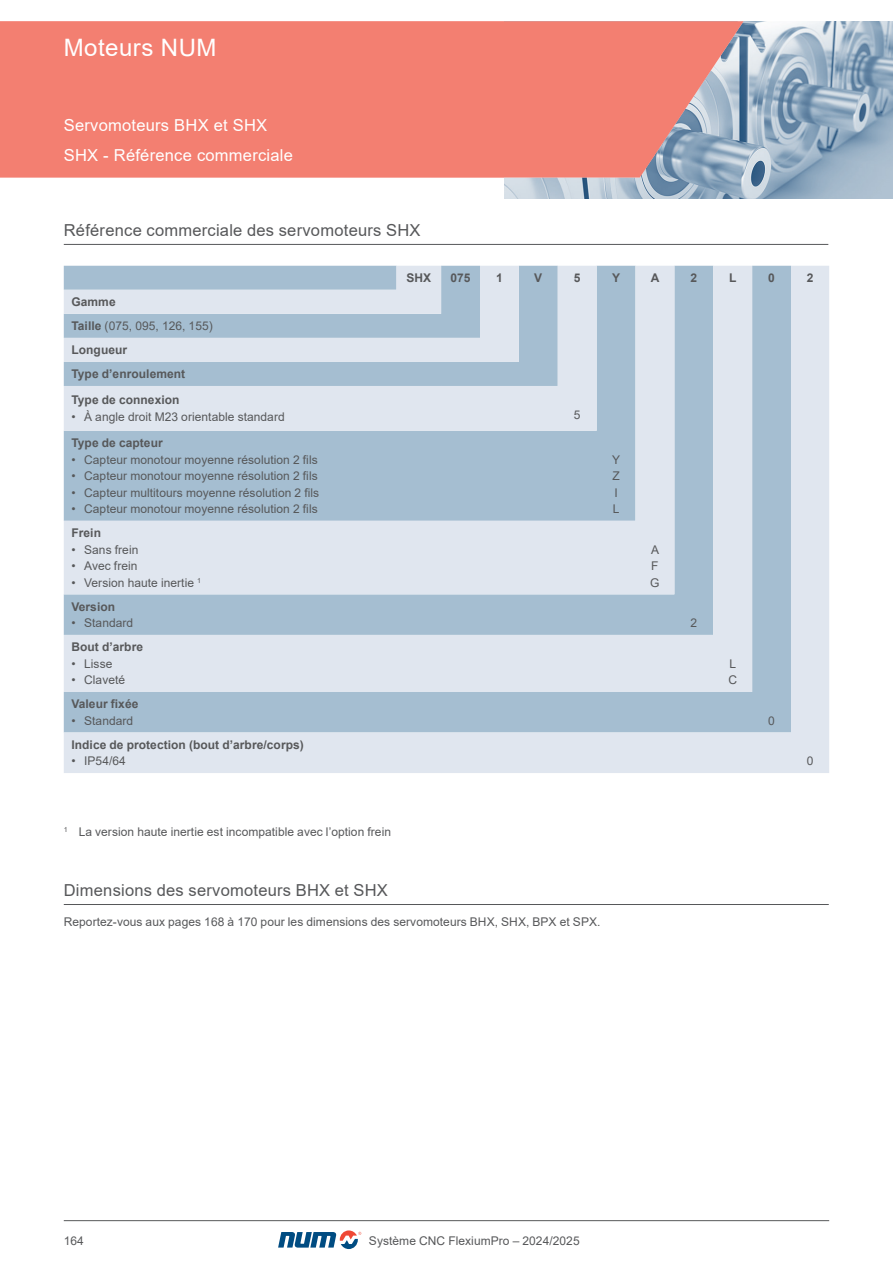
<style>
.page{position:relative;width:893px;height:1263px;background:#fff}
.page>*{position:absolute;margin:0;border:0;box-sizing:border-box;transform-origin:0 0}
.t1{font:24px "Arial";letter-spacing:.02em;color:#fff}
.t2{font:16.5px "Arial";letter-spacing:.015em;color:#57585a}
.t3{font:16.5px/30px "Arial";letter-spacing:.015em;color:#fff}
.t4{font:12px/16.5px "Arial";letter-spacing:.005em;color:#57585a}
.t5{font:700 12px/24px "Arial";letter-spacing:.005em;color:#57585a}
.s1{font-weight:400}
</style>
<div class="page">
<hr style="left:64px;top:1220px;width:765px;height:1px;background:#57585a">
<svg style="left:278px;top:1230px;width:83px;height:19px"></svg>
<img style="left:504px;top:21px;width:389px;height:178px">
<svg style="left:0;top:21px;width:744px;height:157px;background:#ec8277"></svg>
<hr style="left:64px;top:244px;width:764px;height:1px;background:#57585a">
<hr style="left:64px;top:904px;width:765px;height:1px;background:#57585a">
<svg style="left:64px;top:266px;width:765px;height:507px;background:#c4d3e1"></svg>
<h1 class="t1" style="left:64px;top:31px;width:154px">Moteurs NUM</h1>
<h2 class="t3" style="left:64px;top:110px;width:231px">Servomoteurs BHX et SHX<br>SHX - Référence commerciale</h2>
<h2 class="t2" style="left:64px;top:219px;width:358px">Référence commerciale des servomoteurs SHX</h2>
<p class="t5" style="left:406px;top:266px;width:26px">SHX</p>
<p class="t5" style="left:450px;top:266px;width:22px">075</p>
<p class="t5" style="left:496px;top:266px;width:8px">1</p>
<p class="t5" style="left:534px;top:266px;width:10px">V</p>
<p class="t5" style="left:574px;top:266px;width:8px">5</p>
<p class="t5" style="left:612px;top:266px;width:10px">Y</p>
<p class="t5" style="left:651px;top:266px;width:10px">A</p>
<p class="t5" style="left:690px;top:266px;width:8px">2</p>
<p class="t5" style="left:729px;top:266px;width:9px">L</p>
<p class="t5" style="left:768px;top:266px;width:8px">0</p>
<p class="t5" style="left:807px;top:266px;width:8px">2</p>
<p class="t5" style="left:71px;top:290px;width:143px">Gamme<br>Taille <span class="s1">(075, 095, 126, 155)<br></span>Longueur<br>Type d’enroulement</p>
<p class="t5" style="left:71px;top:388px;width:110px">Type de connexion</p>
<p class="t4" style="left:71px;top:408px;width:215px">• À angle droit M23 orientable standard</p>
<p class="t4" style="left:574px;top:406px;width:8px">5</p>
<p class="t5" style="left:71px;top:431px;width:93px">Type de capteur</p>
<p class="t4" style="left:71px;top:451px;width:248px">• Capteur monotour moyenne résolution 2 fils</p>
<p class="t4" style="left:71px;top:468px;width:248px">• Capteur monotour moyenne résolution 2 fils</p>
<p class="t4" style="left:71px;top:484px;width:249px">• Capteur multitours moyenne résolution 2 fils</p>
<p class="t4" style="left:71px;top:501px;width:248px">• Capteur monotour moyenne résolution 2 fils</p>
<p class="t5" style="left:71px;top:521px;width:31px">Frein</p>
<p class="t4" style="left:71px;top:541px;width:68px">• Sans frein</p>
<p class="t4" style="left:71px;top:558px;width:68px">• Avec frein</p>
<p class="t4" style="left:71px;top:574px;width:131px">• Version haute inertie <sup>1</sup></p>
<p class="t4" style="left:612px;top:451px;width:10px">Y<br>Z<br>I<br>L</p>
<p class="t4" style="left:650px;top:541px;width:11px;text-align:justify">A F G</p>
<p class="t5" style="left:71px;top:595px;width:45px">Version</p>
<p class="t4" style="left:71px;top:615px;width:63px">• Standard</p>
<p class="t4" style="left:690px;top:615px;width:8px">2</p>
<p class="t5" style="left:71px;top:635px;width:73px">Bout d’arbre</p>
<p class="t4" style="left:71px;top:655px;width:43px">• Lisse</p>
<p class="t4" style="left:71px;top:672px;width:55px">• Claveté</p>
<p class="t4" style="left:728px;top:655px;width:10px">L<br>C</p>
<p class="t5" style="left:71px;top:692px;width:69px">Valeur fixée</p>
<p class="t4" style="left:71px;top:712px;width:63px">• Standard</p>
<p class="t4" style="left:768px;top:712px;width:8px">0</p>
<p class="t5" style="left:71px;top:733px;width:234px">Indice de protection (bout d’arbre/corps)</p>
<p class="t4" style="left:71px;top:753px;width:56px">• IP54/64</p>
<p class="t4" style="left:807px;top:753px;width:8px">0</p>
<p class="t4" style="left:64px;top:823px;width:329px"><sup>1</sup> La version haute inertie est incompatible avec l’option frein</p>
<h2 class="t2" style="left:64px;top:879px;width:326px">Dimensions des servomoteurs BHX et SHX</h2>
<p class="t4" style="left:64px;top:913px;width:538px">Reportez-vous aux pages 168 à 170 pour les dimensions des servomoteurs BHX, SHX, BPX et SPX.</p>
<p class="t4" style="left:64px;top:1232px;width:22px">164</p>
<p class="t4" style="left:369px;top:1232px;width:212px">Système CNC FlexiumPro – 2024/2025</p>
</div>
